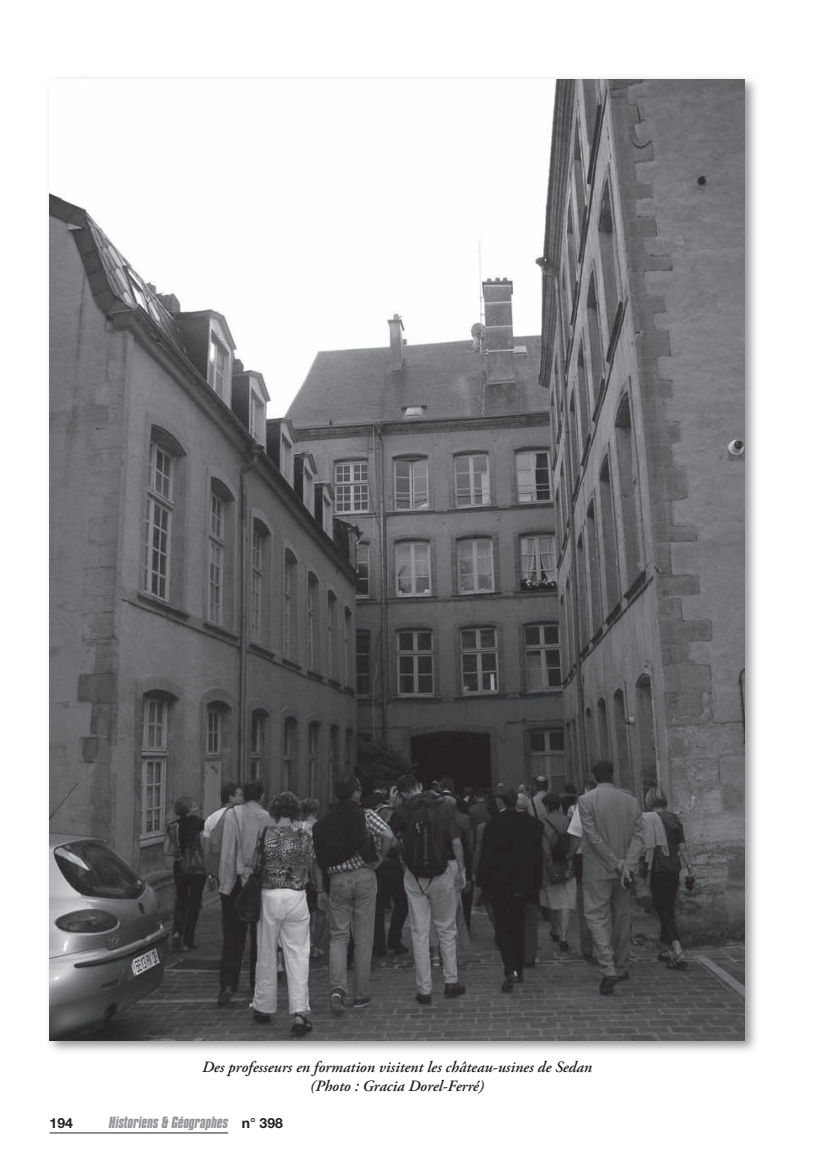
<style>
.page{position:relative;width:819px;height:1166px;background:#fff}
.page>*{position:absolute;margin:0;border:0;box-sizing:border-box;transform-origin:0 0}
.t1{font:italic 600 15.75px/18.9px "Adobe Garamond Pro";color:#231f20;text-align:center}
.t2{font:italic 700 14px "Compacta BT";color:#939598}
.t3{font:700 14px "Helvetica Neue";color:#231f20}
.s1{font-family:"Helvetica Neue";font-style:normal;color:#231f20}
</style>
<div class="page">
<hr style="left:50px;top:1132px;width:178px;height:1px;background:#231f20">
<div style="left:44px;top:74px;width:716px;height:983px;background:#231f20;opacity:.5"></div>
<img style="left:50px;top:79px;width:694px;height:961px">
<p class="t1" style="left:202px;top:1058px;width:391px">Des professeurs en formation visitent les château-usines de Sedan (Photo : Gracia Dorel-Ferré)</p>
<p class="t3" style="left:50px;top:1114px;width:25px">194</p>
<p class="t2" style="left:109px;top:1113px;width:175px">Historiens &amp; Géographes <span class="s1">n° 398</span></p>
</div>
